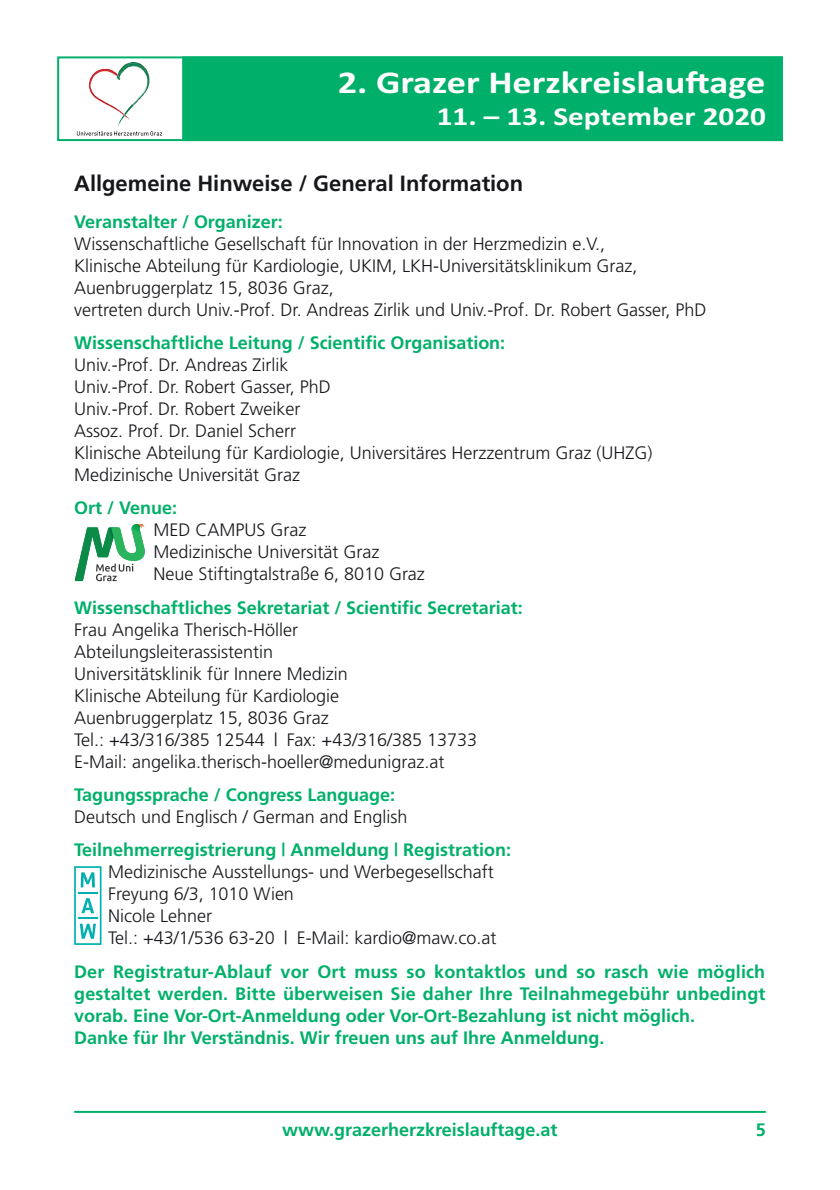
<style>
.page{position:relative;width:840px;height:1190px;background:#fff}
.page>*{position:absolute;margin:0;border:0;box-sizing:border-box;transform-origin:0 0}
.t1{font:700 32px "Calibri";color:#fff;scale:1.2 1}
.t2{font:700 26px "Calibri";color:#fff;scale:1.2 1}
.t3{font:700 22px "Frutiger";color:#16171a}
.t4{font:300 18px/22px "Frutiger";color:#16171a}
.t5{font:700 18px/22px "Frutiger";color:#00b06a}
</style>
<div class="page">
<img style="left:89px;top:69px;width:28px;height:17px">
<img style="left:89px;top:86px;width:20px;height:20px">
<img style="left:109px;top:104px;width:8px;height:7px">
<img style="left:118px;top:62px;width:31px;height:43px">
<img style="left:118px;top:105px;width:16px;height:21px">
<img style="left:117px;top:74px;width:8px;height:42px">
<svg style="left:77px;top:131px;width:85px;height:5px"></svg>
<div style="left:184px;top:58px;width:597px;height:81px;background:#00b06a"></div>
<div style="left:182px;top:56px;width:601px;height:85px;border:2px solid #00b06a"></div>
<hr style="left:74px;top:1111px;width:692px;height:2px;background:#00b06a">
<svg style="left:75px;top:524px;width:70px;height:57px"></svg>
<svg style="left:74px;top:866px;width:28px;height:79px"></svg>
<h1 class="t1" style="left:338px;top:71px;width:358px">2. Grazer Herzkreislau-age</h1>
<h2 class="t2" style="left:437px;top:107px;width:276px">11. – 13. September 2020</h2>
<p class="t3" style="left:74px;top:174px;width:451px">Allgemeine Hinweise / General Information</p>
<p class="t5" style="left:74px;top:212px;width:210px">Veranstalter / Organizer:</p>
<p class="t4" style="left:74px;top:234px;width:634px">Wissenschaftliche Gesellschaft für Innovation in der Herzmedizin e.V.,<br>Klinische Abteilung für Kardiologie, UKIM, LKH-Universitätsklinikum Graz, Auenbruggerplatz 15, 8036 Graz,<br>vertreten durch Univ.-Prof. Dr. Andreas Zirlik und Univ.-Prof. Dr. Robert Gasser, PhD</p>
<p class="t5" style="left:74px;top:333px;width:433px">Wissenschaftliche Leitung / Scientific Organisation:</p>
<p class="t4" style="left:74px;top:355px;width:580px">Univ.-Prof. Dr. Andreas Zirlik<br>Univ.-Prof. Dr. Robert Gasser, PhD<br>Univ.-Prof. Dr. Robert Zweiker<br>Assoz. Prof. Dr. Daniel Scherr<br>Klinische Abteilung für Kardiologie, Universitäres Herzzentrum Graz (UHZG)<br>Medizinische Universität Graz</p>
<p class="t5" style="left:74px;top:498px;width:104px">Ort / Venue:</p>
<p class="t4" style="left:154px;top:520px;width:273px">MED CAMPUS Graz<br>Medizinische Universität Graz<br>Neue Stiftingtalstraße 6, 8010 Graz</p>
<p class="t5" style="left:74px;top:598px;width:450px">Wissenschaftliches Sekretariat / Scientific Secretariat:</p>
<p class="t4" style="left:74px;top:620px;width:405px">Frau Angelika Therisch-Höller Abteilungsleiterassistentin<br>Universitätsklinik für Innere Medizin<br>Klinische Abteilung für Kardiologie Auenbruggerplatz 15, 8036 Graz<br>Tel.: +43/316/385 12544 | Fax: +43/316/385 13733<br>E-Mail: angelika.therisch-hoeller@medunigraz.at</p>
<p class="t5" style="left:74px;top:785px;width:323px">Tagungssprache / Congress Language:</p>
<p class="t4" style="left:74px;top:807px;width:335px">Deutsch und Englisch / German and English</p>
<p class="t5" style="left:74px;top:840px;width:438px">Teilnehmerregistrierung | Anmeldung | Registration:</p>
<p class="t4" style="left:108px;top:862px;width:390px">Medizinische Ausstellungs- und Werbegesellschaft Freyung 6/3, 1010 Wien<br>Nicole Lehner<br>Tel.: +43/1/536 63-20 | E-Mail: kardio@maw.co.at</p>
<p class="t5" style="left:74px;top:962px;width:693px">Der Registratur-Ablauf vor Ort muss so kontaktlos und so rasch wie möglich gestaltet werden. Bitte überweisen Sie daher Ihre Teilnahmegebühr unbedingt vorab. Eine Vor-Ort-Anmeldung oder Vor-Ort-Bezahlung ist nicht möglich.<br>Danke für Ihr Verständnis. Wir freuen uns auf Ihre Anmeldung.</p>
<p class="t5" style="left:282px;top:1120px;width:277px">www.grazerherzkreislauftage.at</p>
<p class="t5" style="left:756px;top:1120px;width:12px">5</p>
</div>
